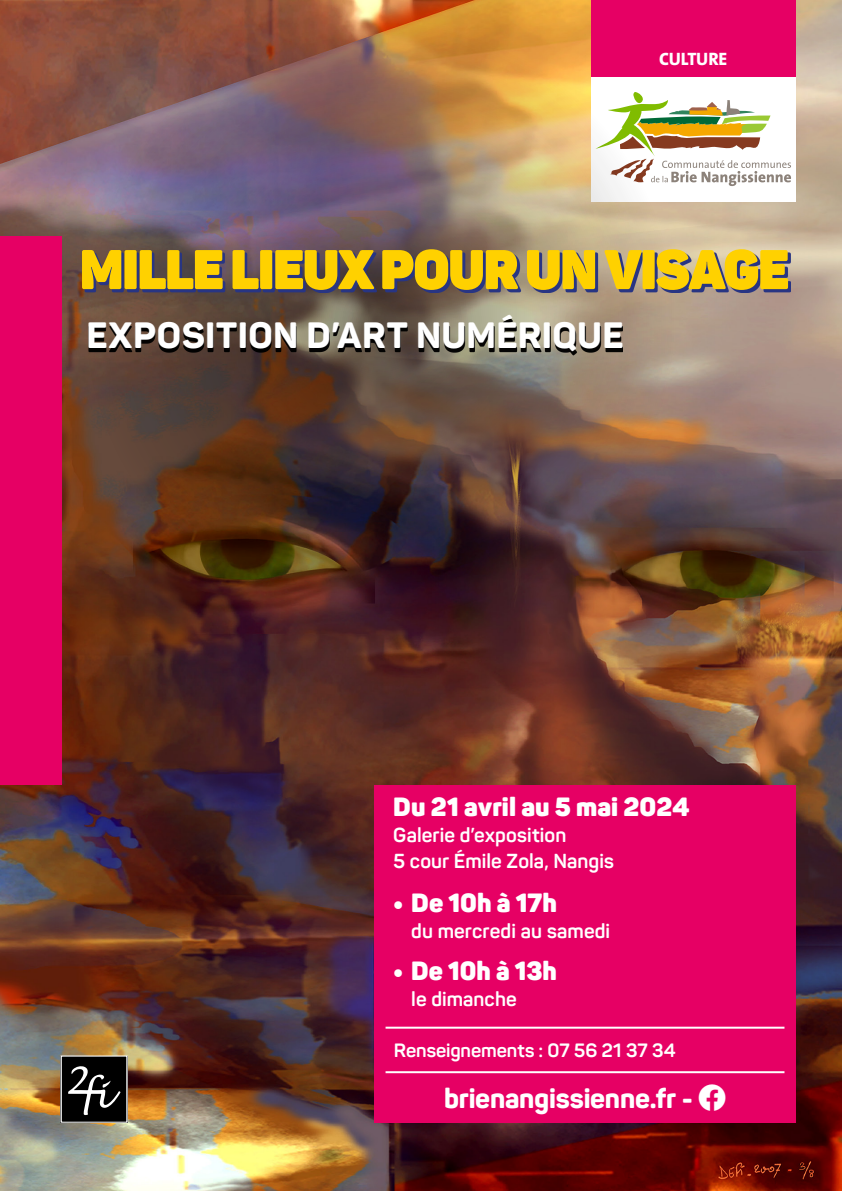
<style>
.page{position:relative;width:842px;height:1191px;background:#fff}
.page>*{position:absolute;margin:0;border:0;box-sizing:border-box;transform-origin:0 0}
.t1{font:900 55px "Panton";letter-spacing:-.02em;color:#ffd100;scale:.95 1}
.t2{font:800 36.1px "Panton";letter-spacing:.01em;color:#fff}
.t3{font:800 27.5px "Panton";letter-spacing:-.005em;color:#fff}
.t4{font:900 26px "Panton";letter-spacing:.005em;color:#fff}
.t5{font:700 20px/25.7px "Panton";letter-spacing:.005em;color:#fff}
.t6{font:700 19px "Panton";letter-spacing:-.005em;color:#fff}
.t7{font:800 18px "The Sans";letter-spacing:-.01em;color:#fff}
</style>
<div class="page">
<img style="left:0;top:831px;width:842px;height:360px">
<div style="left:374px;top:785px;width:422px;height:337px;background:#e60064"></div>
<hr style="left:386px;top:1026px;width:398px;height:2px;background:#fff">
<hr style="left:386px;top:1071px;width:398px;height:2px;background:#fff">
<img style="left:0;top:0;width:842px;height:831px">
<svg style="left:85px;top:252px;width:706px;height:41px;background:#464878"></svg>
<div style="left:89px;top:319px;width:534px;height:36px;background:#000;opacity:.97"></div>
<svg style="left:60px;top:1055px;width:68px;height:67px;background:#2d2d2d"></svg>
<p class="t7" style="left:659px;top:44px;width:70px">CULTURE</p>
<p class="t1" style="left:80px;top:234px;width:748px">MILLE LIEUX POUR UN VISAGE</p>
<p class="t2" style="left:86px;top:312px;width:539px">EXPOSITION D’ART NUMÉRIQUE</p>
<p class="t4" style="left:393px;top:790px;width:298px">Du 21 avril au 5 mai 2024</p>
<p class="t5" style="left:393px;top:822px;width:222px">Galerie d’exposition<br>5 cour Émile Zola, Nangis</p>
<p class="t4" style="left:393px;top:886px;width:165px">• De 10h à 17h</p>
<p class="t5" style="left:411px;top:918px;width:200px">du mercredi au samedi</p>
<p class="t4" style="left:393px;top:954px;width:165px">• De 10h à 13h</p>
<p class="t5" style="left:411px;top:986px;width:107px">le dimanche</p>
<p class="t6" style="left:394px;top:1038px;width:284px">Renseignements : 07 56 21 37 34</p>
<p class="t3" style="left:444px;top:1081px;width:283px">brienangissienne.fr - □□</p>
</div>
